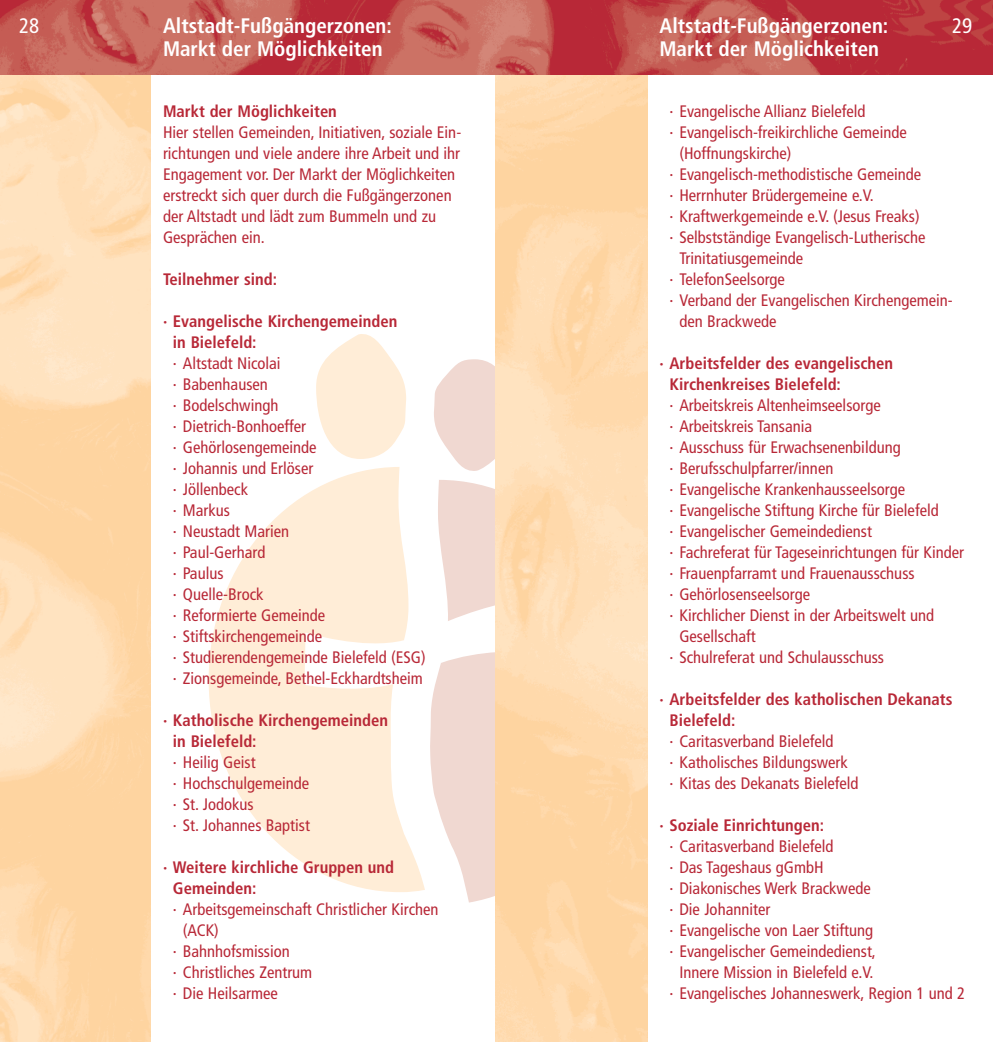
<style>
.page{position:relative;width:993px;height:1042px;background:#fff}
.page>*{position:absolute;margin:0;border:0;box-sizing:border-box;transform-origin:0 0}
.t1{font:700 condensed 21px/22.8px "Frutiger";color:#fff}
.t2{font:condensed 21px "Frutiger";color:#fff}
.t3{font:condensed 16.62px/21px "Frutiger";color:#b82837}
.t4{font:700 condensed 16.62px/21px "Frutiger";color:#b82837}
</style>
<div class="page">
<svg style="left:208px;top:467px;width:217px;height:425px;fill:#ffedd7"></svg>
<svg style="left:316px;top:334px;width:90px;height:125px"></svg>
<svg style="left:430px;top:480px;width:65px;height:422px"></svg>
<svg style="left:434px;top:359px;width:61px;height:112px"></svg>
<img style="left:495px;top:75px;width:152px;height:967px">
<img style="left:0;top:0;width:992px;height:75px">
<p class="t2" style="left:19px;top:18px;width:22px">28</p>
<p class="t1" style="left:163px;top:16px;width:230px">Altstadt-Fußgängerzonen:<br>Markt der Möglichkeiten</p>
<p class="t1" style="left:659px;top:17px;width:230px">Altstadt-Fußgängerzonen:<br>Markt der Möglichkeiten</p>
<p class="t2" style="left:951px;top:18px;width:22px">29</p>
<p class="t4" style="left:163px;top:102px;width:175px">Markt der Möglichkeiten</p>
<p class="t3" style="left:163px;top:123px;width:299px">Hier stellen Gemeinden, Initiativen, soziale Ein&shy;richtungen und viele andere ihre Arbeit und ihr Engagement vor. Der Markt der Möglichkeiten erstreckt sich quer durch die Fußgängerzonen der Altstadt und lädt zum Bummeln und zu Gesprächen ein.</p>
<p class="t4" style="left:163px;top:270px;width:115px">Teilnehmer sind:</p>
<p class="t4" style="left:173px;top:312px;width:226px;text-indent:-10px">· Evangelische Kirchengemeinden in Bielefeld:</p>
<p class="t3" style="left:173px;top:354px;width:254px">· Altstadt Nicolai<br>· Babenhausen<br>· Bodelschwingh<br>· Dietrich-Bonhoeffer<br>· Gehörlosengemeinde<br>· Johannis und Erlöser<br>· Jöllenbeck<br>· Markus<br>· Neustadt Marien<br>· Paul-Gerhard<br>· Paulus<br>· Quelle-Brock<br>· Reformierte Gemeinde<br>· Stiftskirchengemeinde<br>· Studierendengemeinde Bielefeld (ESG) · Zionsgemeinde, Bethel-Eckhardtsheim</p>
<p class="t4" style="left:173px;top:711px;width:216px;text-indent:-10px">· Katholische Kirchengemeinden in Bielefeld:</p>
<p class="t3" style="left:173px;top:753px;width:138px">· Heilig Geist<br>· Hochschulgemeinde · St. Jodokus<br>· St. Johannes Baptist</p>
<p class="t4" style="left:173px;top:858px;width:223px;text-indent:-10px">· Weitere kirchliche Gruppen und<br>Gemeinden:</p>
<p class="t3" style="left:173px;top:900px;width:267px">· Arbeitsgemeinschaft Christlicher Kirchen</p>
<p class="t3" style="left:183px;top:921px;width:38px">(ACK)</p>
<p class="t3" style="left:173px;top:942px;width:118px">· Bahnhofsmission</p>
<p class="t3" style="left:173px;top:963px;width:141px">· Christliches Zentrum</p>
<p class="t3" style="left:173px;top:984px;width:106px">· Die Heilsarmee</p>
<p class="t3" style="left:669px;top:102px;width:197px">· Evangelische Allianz Bielefeld</p>
<p class="t3" style="left:669px;top:123px;width:239px">· Evangelisch-freikirchliche Gemeinde</p>
<p class="t3" style="left:679px;top:144px;width:114px">(Hoffnungskirche)</p>
<p class="t3" style="left:669px;top:165px;width:253px">· Evangelisch-methodistische Gemeinde</p>
<p class="t3" style="left:669px;top:186px;width:206px">· Herrnhuter Brüdergemeine e.V.</p>
<p class="t3" style="left:669px;top:207px;width:252px">· Kraftwerkgemeinde e.V. (Jesus Freaks)</p>
<p class="t3" style="left:669px;top:228px;width:257px">· Selbstständige Evangelisch-Lutherische</p>
<p class="t3" style="left:679px;top:249px;width:125px">Trinitatiusgemeinde</p>
<p class="t3" style="left:669px;top:270px;width:117px">· TelefonSeelsorge</p>
<p class="t3" style="left:669px;top:291px;width:285px">· Verband der Evangelischen Kirchengemein-</p>
<p class="t3" style="left:679px;top:312px;width:99px">den Brackwede</p>
<p class="t4" style="left:669px;top:354px;width:225px;text-indent:-10px">· Arbeitsfelder des evangelischen<br>Kirchenkreises Bielefeld:</p>
<p class="t3" style="left:669px;top:396px;width:213px">· Arbeitskreis Altenheimseelsorge</p>
<p class="t3" style="left:669px;top:417px;width:144px">· Arbeitskreis Tansania</p>
<p class="t3" style="left:669px;top:438px;width:233px">· Ausschuss für Erwachsenenbildung</p>
<p class="t3" style="left:669px;top:459px;width:165px">· Berufsschulpfarrer/innen</p>
<p class="t3" style="left:669px;top:480px;width:237px">· Evangelische Krankenhausseelsorge</p>
<p class="t3" style="left:669px;top:501px;width:271px">· Evangelische Stiftung Kirche für Bielefeld</p>
<p class="t3" style="left:669px;top:522px;width:204px">· Evangelischer Gemeindedienst</p>
<p class="t3" style="left:669px;top:543px;width:296px">· Fachreferat für Tageseinrichtungen für Kinder</p>
<p class="t3" style="left:669px;top:564px;width:246px">· Frauenpfarramt und Frauenausschuss</p>
<p class="t3" style="left:669px;top:585px;width:142px">· Gehörlosenseelsorge</p>
<p class="t3" style="left:669px;top:606px;width:266px">· Kirchlicher Dienst in der Arbeitswelt und</p>
<p class="t3" style="left:679px;top:627px;width:78px">Gesellschaft</p>
<p class="t3" style="left:669px;top:648px;width:216px">· Schulreferat und Schulausschuss</p>
<p class="t4" style="left:669px;top:690px;width:284px;text-indent:-10px">· Arbeitsfelder des katholischen Dekanats<br>Bielefeld:</p>
<p class="t3" style="left:669px;top:732px;width:190px">· Caritasverband Bielefeld<br>· Katholisches Bildungswerk<br>· Kitas des Dekanats Bielefeld</p>
<p class="t4" style="left:659px;top:816px;width:166px">· Soziale Einrichtungen:</p>
<p class="t3" style="left:669px;top:837px;width:165px">· Caritasverband Bielefeld</p>
<p class="t3" style="left:669px;top:858px;width:156px">· Das Tageshaus gGmbH</p>
<p class="t3" style="left:669px;top:879px;width:203px">· Diakonisches Werk Brackwede</p>
<p class="t3" style="left:669px;top:900px;width:102px">· Die Johanniter</p>
<p class="t3" style="left:669px;top:921px;width:205px">· Evangelische von Laer Stiftung</p>
<p class="t3" style="left:669px;top:942px;width:208px">· Evangelischer Gemeindedienst,</p>
<p class="t3" style="left:679px;top:963px;width:195px">Innere Mission in Bielefeld e.V.</p>
<p class="t3" style="left:669px;top:984px;width:297px">· Evangelisches Johanneswerk, Region 1 und 2</p>
</div>
